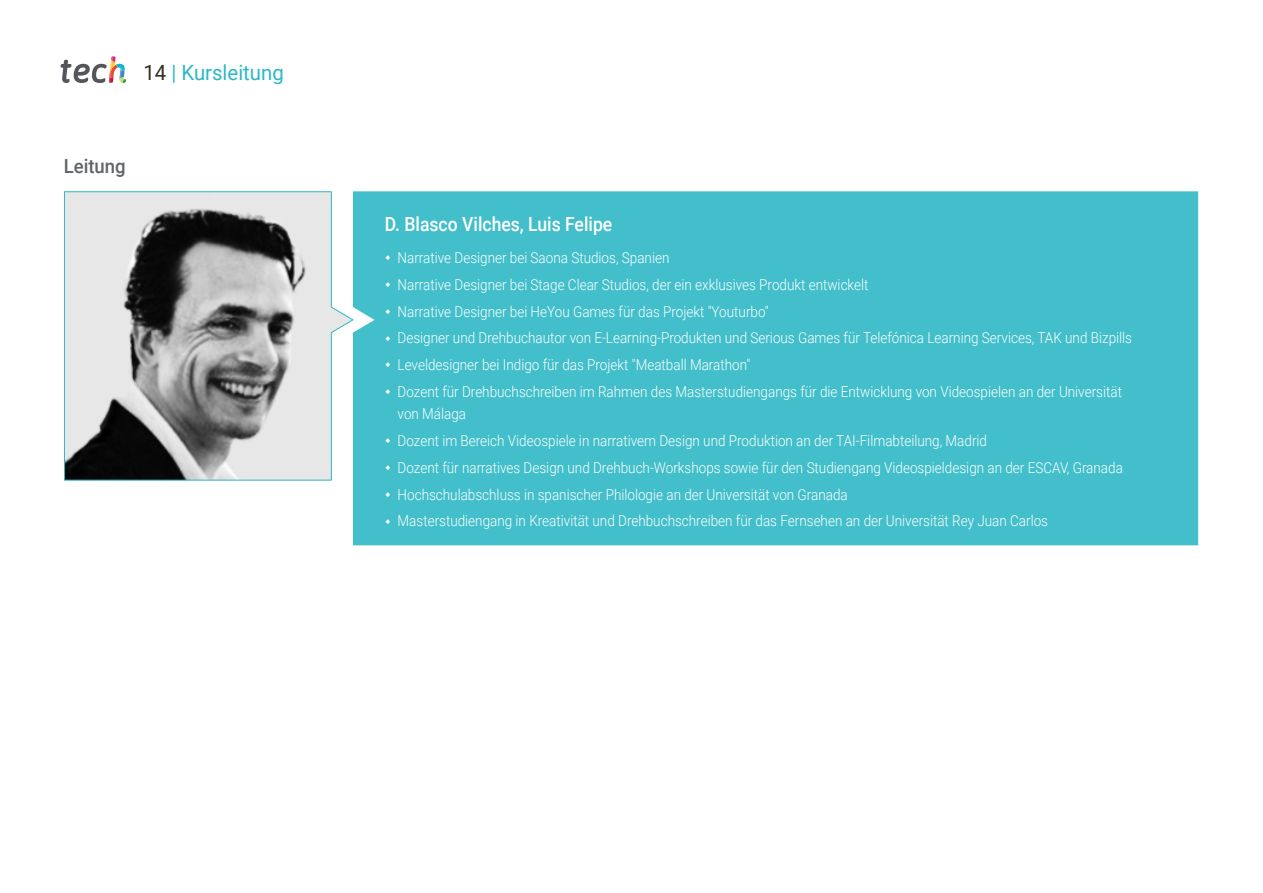
<style>
.page{position:relative;width:1263px;height:893px;background:#fff}
.page>*{position:absolute;margin:0;border:0;box-sizing:border-box;transform-origin:0 0}
.t1{font:21px "Roboto";color:#2db8c5}
.t2{font:500 19.5px "Roboto";color:#fff;scale:.9 1}
.t3{font:500 19.5px "Roboto";color:#61646a;scale:.95 1}
.t4{font:300 15px/26.7px "Roboto";color:#fff;scale:.9 1}
.s1{color:#312e20}
</style>
<div class="page">
<svg style="left:61px;top:56px;width:65px;height:27px"></svg>
<div style="left:353px;top:191px;width:845px;height:354px;background:#42bfca"></div>
<svg style="left:64px;top:191px;width:290px;height:290px;background:#a8aaaa"></svg>
<svg style="left:386px;top:255px;width:4px;height:5px"></svg>
<svg style="left:386px;top:282px;width:4px;height:5px"></svg>
<svg style="left:386px;top:309px;width:4px;height:5px"></svg>
<svg style="left:386px;top:336px;width:4px;height:5px"></svg>
<svg style="left:386px;top:362px;width:4px;height:5px"></svg>
<svg style="left:386px;top:389px;width:4px;height:5px"></svg>
<svg style="left:386px;top:438px;width:4px;height:5px"></svg>
<svg style="left:386px;top:465px;width:4px;height:5px"></svg>
<svg style="left:386px;top:492px;width:4px;height:5px"></svg>
<svg style="left:386px;top:519px;width:4px;height:5px"></svg>
<h1 class="t1" style="left:144px;top:57px;width:142px"><span class="s1">14</span> | Kursleitung</h1>
<h2 class="t3" style="left:64px;top:152px;width:67px">Leitung</h2>
<h2 class="t2" style="left:385px;top:211px;width:254px">D. Blasco Vilches, Luis Felipe</h2>
<p class="t4" style="left:398px;top:244px;width:817px">Narrative Designer bei Saona Studios, Spanien<br>Narrative Designer bei Stage Clear Studios, der ein exklusives Produkt entwickelt<br>Narrative Designer bei HeYou Games für das Projekt "Youturbo"<br>Designer und Drehbuchautor von E-Learning-Produkten und Serious Games für Telefónica Learning Services, TAK und Bizpills Leveldesigner bei Indigo für das Projekt "Meatball Marathon"<br>Dozent für Drehbuchschreiben im Rahmen des Masterstudiengangs für die Entwicklung von Videospielen an der Universität</p>
<p class="t4" style="left:398px;top:400px;width:807px">von Málaga<br>Dozent im Bereich Videospiele in narrativem Design und Produktion an der TAI-Filmabteilung, Madrid<br>Dozent für narratives Design und Drehbuch-Workshops sowie für den Studiengang Videospieldesign an der ESCAV, Granada Hochschulabschluss in spanischer Philologie an der Universität von Granada<br>Masterstudiengang in Kreativität und Drehbuchschreiben für das Fernsehen an der Universität Rey Juan Carlos</p>
</div>
